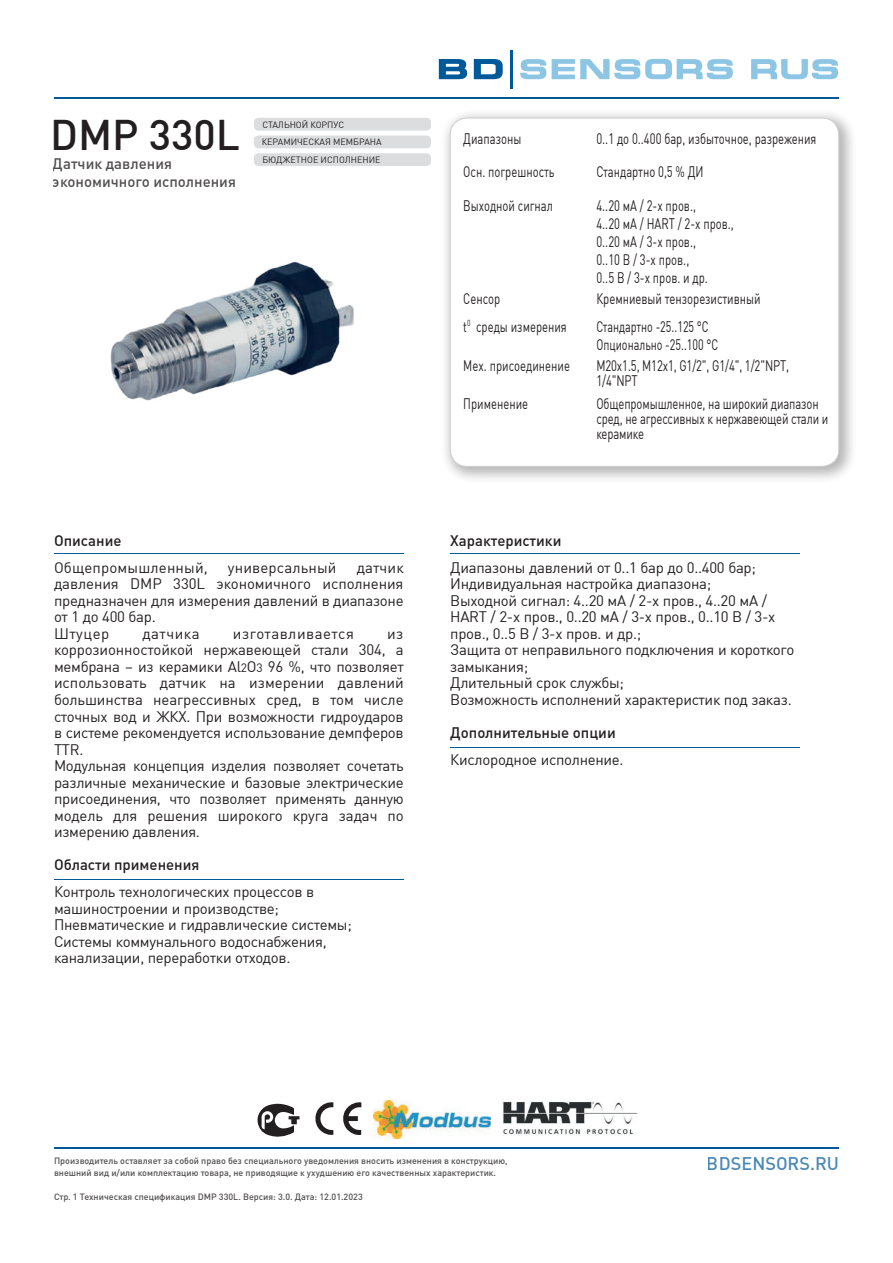
<style>
.page{position:relative;width:893px;height:1263px;background:#fff}
.page>*{position:absolute;margin:0;border:0;box-sizing:border-box;transform-origin:0 0}
.t1{font:500 42px "DIN Cyr";color:#231f20}
.t2{font:500 18px "DIN Cyr";color:#005999}
.t3{font:15px/16.5px "DIN Cyr";letter-spacing:-.02em;color:#231f20}
.t4{font:15px/18px "DIN Cyr";color:#231f20;scale:.75 1}
.t5{font:15px/15px "DIN Cyr";letter-spacing:-.02em;color:#231f20;scale:.75 1}
.t6{font:500 15px/18px "DIN Cyr";color:#231f20}
.t7{font:15px/18px "DIN Cyr";color:#231f20;scale:.72 1}
.t8{font:15px "DIN Cyr";letter-spacing:.01em;color:#231f20}
.t9{font:15px "DIN Cyr";letter-spacing:.035em;color:#231f20}
.t10{font:500 9px/12px "DIN Cyr";color:#231f20}
.t11{font:9px/17.7px "DIN Cyr";color:#231f20}
.s1{font-size:12px}
</style>
<div class="page">
<svg style="left:751px;top:59px;width:87px;height:20px"></svg>
<svg style="left:520px;top:59px;width:26px;height:20px"></svg>
<svg style="left:552px;top:59px;width:181px;height:20px"></svg>
<svg style="left:474px;top:59px;width:29px;height:20px"></svg>
<svg style="left:439px;top:59px;width:28px;height:20px"></svg>
<hr style="left:510px;top:50px;width:3px;height:38px;background:#005999">
<hr style="left:54px;top:97px;width:785px;height:2px;background:#005999">
<hr style="left:54px;top:1147px;width:785px;height:1px;background:#005999">
<div style="left:441px;top:108px;width:416px;height:377px;background:#231f20;opacity:.55"></div>
<div style="left:450px;top:118px;width:389px;height:348px;background:#fff;border-radius:17px"></div>
<div style="left:450px;top:118px;width:389px;height:348px;border:1px solid #aab0aa;border-radius:17px"></div>
<div style="left:254px;top:118px;width:177px;height:13px;background:#dcdddf;border-radius:4px"></div>
<div style="left:254px;top:136px;width:177px;height:12px;background:#dcdddf;border-radius:4px"></div>
<div style="left:254px;top:153px;width:177px;height:13px;background:#dcdddf;border-radius:4px"></div>
<hr style="left:54px;top:553px;width:350px;height:1px;background:#005999">
<hr style="left:450px;top:553px;width:350px;height:1px;background:#005999">
<hr style="left:54px;top:879px;width:350px;height:1px;background:#005999">
<hr style="left:450px;top:747px;width:350px;height:1px;background:#005999">
<img style="left:110px;top:262px;width:243px;height:139px">
<svg style="left:343px;top:1102px;width:18px;height:33px"></svg>
<svg style="left:315px;top:1102px;width:18px;height:33px"></svg>
<svg style="left:257px;top:1104px;width:42px;height:33px"></svg>
<img style="left:503px;top:1102px;width:135px;height:33px">
<img style="left:373px;top:1100px;width:118px;height:38px">
<h1 class="t1" style="left:50px;top:110px;width:191px">DMP 330L</h1>
<p class="t6" style="left:53px;top:154px;width:185px">Датчик давления экономичного исполнения</p>
<p class="t11" style="left:262px;top:116px;width:121px">СТАЛЬНОЙ КОРПУС<br>КЕРАМИЧЕСКАЯ МЕМБРАНА<br>БЮДЖЕТНОЕ ИСПОЛНЕНИЕ</p>
<p class="t4" style="left:463px;top:130px;width:79px">Диапазоны</p>
<p class="t4" style="left:596px;top:130px;width:295px">0..1 до 0..400 бар, избыточное, разрежения</p>
<p class="t4" style="left:463px;top:163px;width:123px">Осн. погрешность</p>
<p class="t4" style="left:596px;top:163px;width:145px">Стандартно 0,5 % ДИ</p>
<p class="t4" style="left:463px;top:197px;width:121px">Выходной сигнал</p>
<p class="t4" style="left:596px;top:197px;width:185px">4..20 мA / 2-х пров.,<br>4..20 мA / HART / 2-х пров.,<br>0..20 мА / 3-х пров.,<br>0..10 В / 3-х пров.,<br>0..5 В / 3-х пров. и др.</p>
<p class="t5" style="left:463px;top:291px;width:51px">Сенсор</p>
<p class="t4" style="left:596px;top:290px;width:220px">Кремниевый тензорезистивный</p>
<p class="t4" style="left:463px;top:318px;width:140px">t<sup>0</sup> среды измерения</p>
<p class="t7" style="left:596px;top:318px;width:171px">Стандартно -25..125 °С<br>Опционально -25..100 °С</p>
<p class="t4" style="left:463px;top:357px;width:144px">Мех. присоединение</p>
<p class="t5" style="left:596px;top:358px;width:259px">М20х1.5, М12х1, G1/2", G1/4", 1/2"NPT,<br>1/4"NPT</p>
<p class="t4" style="left:463px;top:395px;width:88px">Применение</p>
<p class="t5" style="left:596px;top:396px;width:311px">Общепромышленное, на широкий диапазон сред, не агрессивных к нержавеющей стали и керамике</p>
<p class="t6" style="left:54px;top:531px;width:69px">Описание</p>
<p class="t6" style="left:450px;top:531px;width:113px">Характеристики</p>
<p class="t8" style="left:54px;top:559px;width:155px">Общепромышленный,</p>
<p class="t8" style="left:228px;top:559px;width:110px">универсальный</p>
<p class="t3" style="left:54px;top:559px;width:351px;text-indent:303px">датчик давления DMP 330L экономичного исполнения предназначен для измерения давлений в диапазоне от 1 до 400 бар.<br>Штуцер</p>
<p class="t3" style="left:54px;top:625px;width:351px;text-indent:333px">из коррозионностойкой нержавеющей стали 304, а мембрана – из керамики Al<span class="s1">2</span>O<span class="s1">3</span> 96 %, что позволяет использовать датчик на измерении давлений большинства неагрессивных сред, в том числе сточных вод и ЖКХ. При возможности гидроударов в системе рекомендуется использование демпферов TTR.<br>Модульная концепция изделия позволяет сочетать различные механические и базовые электрические присоединения, что позволяет применять данную модель для решения широкого круга задач по измерению давления.</p>
<p class="t9" style="left:142px;top:625px;width:59px">датчика</p>
<p class="t9" style="left:233px;top:625px;width:123px">изготавливается</p>
<p class="t6" style="left:54px;top:855px;width:147px">Области применения</p>
<p class="t3" style="left:54px;top:884px;width:299px">Контроль технологических процессов в машиностроении и производстве; Пневматические и гидравлические системы; Системы коммунального водоснабжения, канализации, переработки отходов.</p>
<p class="t3" style="left:450px;top:559px;width:346px">Диапазоны давлений от 0..1 бар до 0..400 бар; Индивидуальная настройка диапазона;<br>Выходной сигнал: 4..20 мA / 2-х пров., 4..20 мA / HART / 2-х пров., 0..20 мА / 3-х пров., 0..10 В / 3-х пров., 0..5 В / 3-х пров. и др.;<br>Защита от неправильного подключения и короткого замыкания;<br>Длительный срок службы;<br>Возможность исполнений характеристик под заказ.</p>
<p class="t6" style="left:450px;top:724px;width:167px">Дополнительные опции</p>
<p class="t3" style="left:450px;top:752px;width:175px">Кислородное исполнение.</p>
<p class="t10" style="left:54px;top:1155px;width:455px">Производитель оставляет за собой право без специального уведомления вносить изменения в конструкцию, внешний вид и/или комплектацию товара, не приводящие к ухудшению его качественных характеристик.</p>
<p class="t10" style="left:54px;top:1190px;width:310px">Стр. 1 Техническая спецификация DMP 330L. Версия: 3.0. Дата: 12.01.2023</p>
<p class="t2" style="left:707px;top:1152px;width:133px">BDSENSORS.RU</p>
</div>
